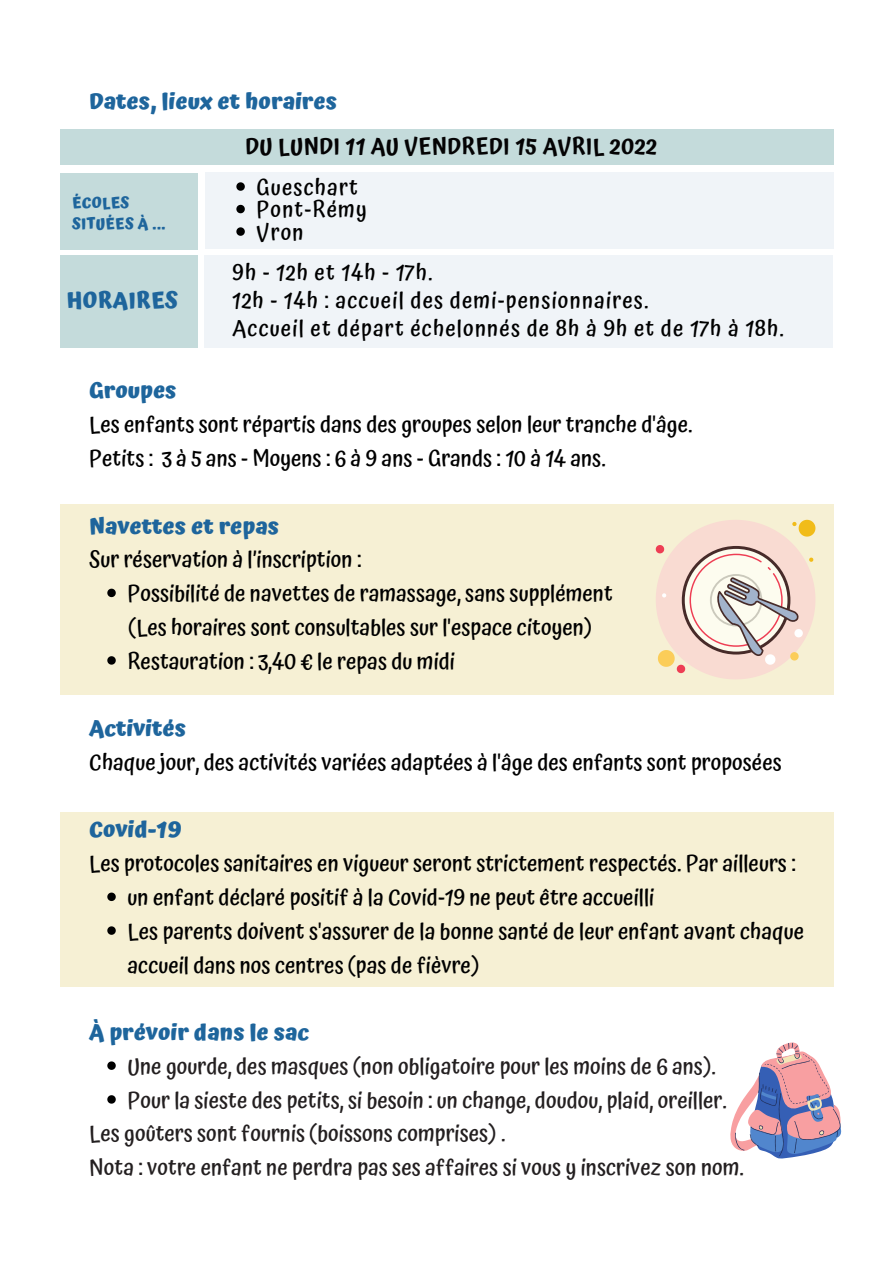
<style>
.page{position:relative;width:893px;height:1263px;background:#fff}
.page>*{position:absolute;margin:0;border:0;box-sizing:border-box;transform-origin:0 0}
.t1{font:500 22.5px/33.8px "Atma";color:#000}
.t2{font:500 22.5px/33.8px "Atma";color:#231f20}
.t3{font:500 22.5px/22.5px "Atma";letter-spacing:.05em;color:#000}
.t4{font:700 22.5px "Atma";color:#1e659c}
.t5{font:600 22.5px "Atma";letter-spacing:.02em;color:#040304}
.t6{font:700 22.5px "Atma";letter-spacing:.02em;color:#1e659c}
.t7{font:700 15.52px/20.9px "Atma";letter-spacing:.02em;color:#1e659c}
</style>
<div class="page">
<div style="left:60px;top:504px;width:773px;height:191px;background:#f6f0d4"></div>
<div style="left:60px;top:812px;width:773px;height:175px;background:#f6f0d4"></div>
<svg style="left:107px;top:589px;width:9px;height:8px"></svg>
<svg style="left:107px;top:656px;width:9px;height:9px"></svg>
<svg style="left:107px;top:892px;width:9px;height:9px"></svg>
<svg style="left:107px;top:926px;width:9px;height:9px"></svg>
<svg style="left:107px;top:1061px;width:9px;height:9px"></svg>
<svg style="left:107px;top:1095px;width:9px;height:8px"></svg>
<div style="left:205px;top:173px;width:628px;height:76px;background:#f0f4f8"></div>
<div style="left:60px;top:173px;width:138px;height:76px;background:#c4dbdb"></div>
<div style="left:60px;top:130px;width:773px;height:35px;background:#c4dbdb"></div>
<div style="left:205px;top:255px;width:628px;height:93px;background:#f0f4f8"></div>
<div style="left:60px;top:255px;width:138px;height:93px;background:#c4dbdb"></div>
<svg style="left:656px;top:520px;width:159px;height:159px"></svg>
<svg style="left:730px;top:1042px;width:111px;height:116px"></svg>
<svg style="left:236px;top:182px;width:9px;height:9px"></svg>
<svg style="left:236px;top:205px;width:9px;height:8px"></svg>
<svg style="left:236px;top:227px;width:9px;height:9px"></svg>
<p class="t4" style="left:90px;top:88px;width:249px">Dates, lieux et horaires</p>
<p class="t7" style="left:72px;top:192px;width:95px">ÉCOLES<br>SITUÉES À ...</p>
<p class="t6" style="left:67px;top:287px;width:112px">HORAIRES</p>
<p class="t5" style="left:245px;top:133px;width:413px">DU LUNDI 11 AU VENDREDI 15 AVRIL 2022</p>
<p class="t3" style="left:257px;top:176px;width:112px">Gueschart<br>Pont-Rémy<br>Vron</p>
<p class="t3" style="left:232px;top:258px;width:553px;line-height:28.1px">9h - 12h et 14h - 17h.<br>12h - 14h : accueil des demi-pensionnaires.<br>Accueil et départ échelonnés de 8h à 9h et de 17h à 18h.</p>
<p class="t4" style="left:89px;top:377px;width:89px">Groupes</p>
<p class="t1" style="left:89px;top:408px;width:604px">Les enfants sont répartis dans des groupes selon leur tranche d'âge.<br>Petits : 3 à 5 ans - Moyens : 6 à 9 ans - Grands : 10 à 14 ans.</p>
<p class="t4" style="left:89px;top:513px;width:191px">Navettes et repas</p>
<p class="t1" style="left:89px;top:543px;width:274px">Sur réservation à l’inscription :</p>
<p class="t1" style="left:128px;top:576px;width:487px">Possibilité de navettes de ramassage, sans supplément</p>
<p class="t1" style="left:129px;top:610px;width:465px">(Les horaires sont consultables sur l'espace citoyen)</p>
<p class="t1" style="left:128px;top:644px;width:329px">Restauration : 3,40 € le repas du midi</p>
<p class="t4" style="left:89px;top:715px;width:98px">Activités</p>
<p class="t1" style="left:89px;top:745px;width:694px">Chaque jour, des activités variées adaptées à l'âge des enfants sont proposées</p>
<p class="t4" style="left:89px;top:816px;width:94px">Covid-19</p>
<p class="t1" style="left:89px;top:846px;width:708px">Les protocoles sanitaires en vigueur seront strictement respectés. Par ailleurs :</p>
<p class="t1" style="left:128px;top:880px;width:678px">un enfant déclaré positif à la Covid-19 ne peut être accueilli<br>Les parents doivent s'assurer de la bonne santé de leur enfant avant chaque accueil dans nos centres (pas de fièvre)</p>
<p class="t4" style="left:89px;top:1019px;width:221px">À prévoir dans le sac</p>
<p class="t2" style="left:128px;top:1049px;width:601px">Une gourde, des masques (non obligatoire pour les moins de 6 ans).<br>Pour la sieste des petits, si besoin : un change, doudou, plaid, oreiller.</p>
<p class="t2" style="left:89px;top:1117px;width:656px">Les goûters sont fournis (boissons comprises) .<br>Nota : votre enfant ne perdra pas ses affaires si vous y inscrivez son nom.</p>
</div>
